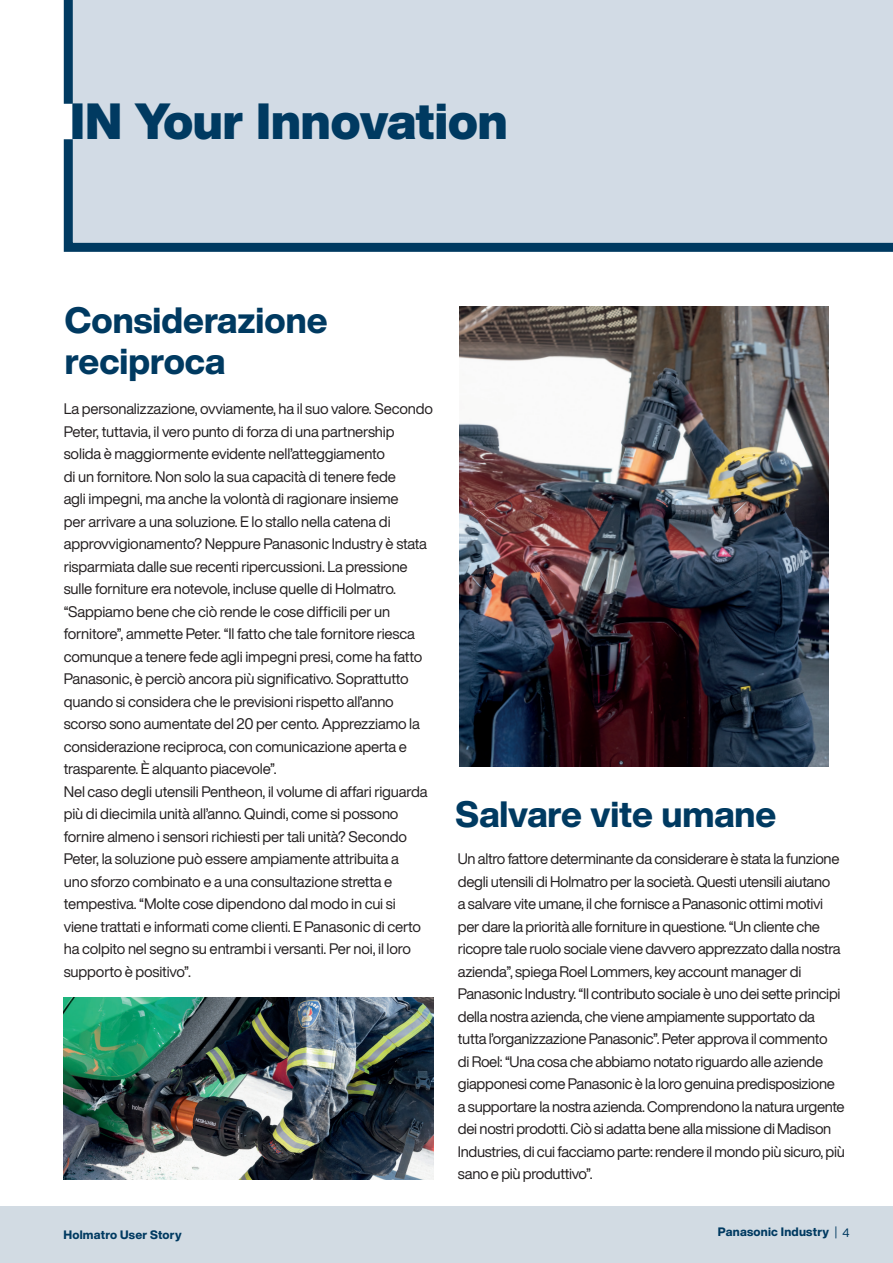
<style>
.page{position:relative;width:893px;height:1263px;background:#fff}
.page>*{position:absolute;margin:0;border:0;box-sizing:border-box;transform-origin:0 0}
.t1{font:900 49.95px "Helvetica Now Display";color:#003a61}
.t2{font:800 36px/40.5px "Helvetica Now Display";color:#003a61}
.Intro_Text_content{font:15px/22.5px "Helvetica Now Display";letter-spacing:-.02em;color:#231f20}
.t3{font:800 12px "Helvetica Now Display";letter-spacing:.02em;color:#003a61}
.t4{font:12px "Helvetica Now Display";color:#003a61}
</style>
<div class="page">
<div style="left:0;top:1207px;width:893px;height:56px;background:#d2dbe3"></div>
<div style="left:63px;top:0;width:830px;height:252px;background:#d2dbe5"></div>
<img style="left:459px;top:306px;width:370px;height:460px">
<img style="left:63px;top:998px;width:370px;height:181px">
<p class="t1" style="left:70px;top:88px;width:439px">IN Your Innovation</p>
<p class="t2" style="left:65px;top:300px;width:264px">Considerazione reciproca</p>
<p class="Intro_Text_content" style="left:64px;top:397px;width:371px">La personalizzazione, ovviamente, ha il suo valore. Secondo Peter, tuttavia il, vero punto di forza di una partnership solida è maggiormente evidente nell’atteggiamento<br>di un fornitore. Non solo la sua capacità di tenere fede<br>agli impegni, ma anche la volontà di ragionare insieme<br>per arrivare a una soluzione loE. stallo nella catena di approvvigionamento? Neppure Panasonic Industry è stata risparmiata dalle sue recenti ripercussioni. La pressione sulle forniture era notevole, incluse quelle di Holmatro. “Sappiamo bene che ciò rende le cose difficili per un fornitore ,” ammette Peter “. Il fatto che tale fornitore riesca comunque a tenere fede agli impegni presi, come ha fatto Panasonic è, perciò ancora più significativo. Soprattutto quando si considera che le previsioni rispetto all’anno scorso sono aumentate del 20 per cento. Apprezziamo la considerazione reciproca, con comunicazione aperta e trasparente È. alquanto piacevole .“</p>
<p class="Intro_Text_content" style="left:64px;top:780px;width:365px">Nel caso degli utensili Pentheon il, volume di affari riguarda più di diecimila unità all’anno. Quindi, come si possono fornire almeno i sensori richiesti per tali unità? Secondo Peter la, soluzione può essere ampiamente attribuita a<br>uno sforzo combinato ae una consultazione stretta e tempestiva “. Molte cose dipendono dal modo in cui si viene trattati e informati come clienti E. Panasonic di certo ha colpito nel segno su entrambi i versanti. Per noi il, loro supporto è positivo .“</p>
<p class="t3" style="left:63px;top:1227px;width:120px">Holmatro User Story</p>
<p class="t2" style="left:456px;top:794px;width:322px">Salvare vite umane</p>
<p class="Intro_Text_content" style="left:458px;top:847px;width:389px">Un altro fattore determinante da considerare è stata la funzione degli utensili di Holmatro per la società. Questi utensili aiutano<br>a salvare vite umane il, che fornisce a Panasonic ottimi motivi per dare la priorità alle forniture in questione “. Un cliente che ricopre tale ruolo sociale viene davvero apprezzato dalla nostra azienda ,” spiega Roel Lommers, key account manager di Panasonic Industry “. Il contributo sociale è uno dei sette principi della nostra azienda, che viene ampiamente supportato da tutta ’lorganizzazione Panasonic .” Peter approva il commento<br>di Roel “: Una cosa che abbiamo notato riguardo alle aziende giapponesi come Panasonic laè loro genuina predisposizione a supportare la nostra azienda. Comprendono la natura urgente dei nostri prodotti. Ciò si adatta bene alla missione di Madison Industries, di cui facciamo parte: rendere il mondo più sicuro, più sano e più produttivo .“</p>
<p class="t4" style="left:835px;top:1224px;width:16px">4|</p>
<p class="t3" style="left:718px;top:1224px;width:113px">Panasonic Industry</p>
</div>
